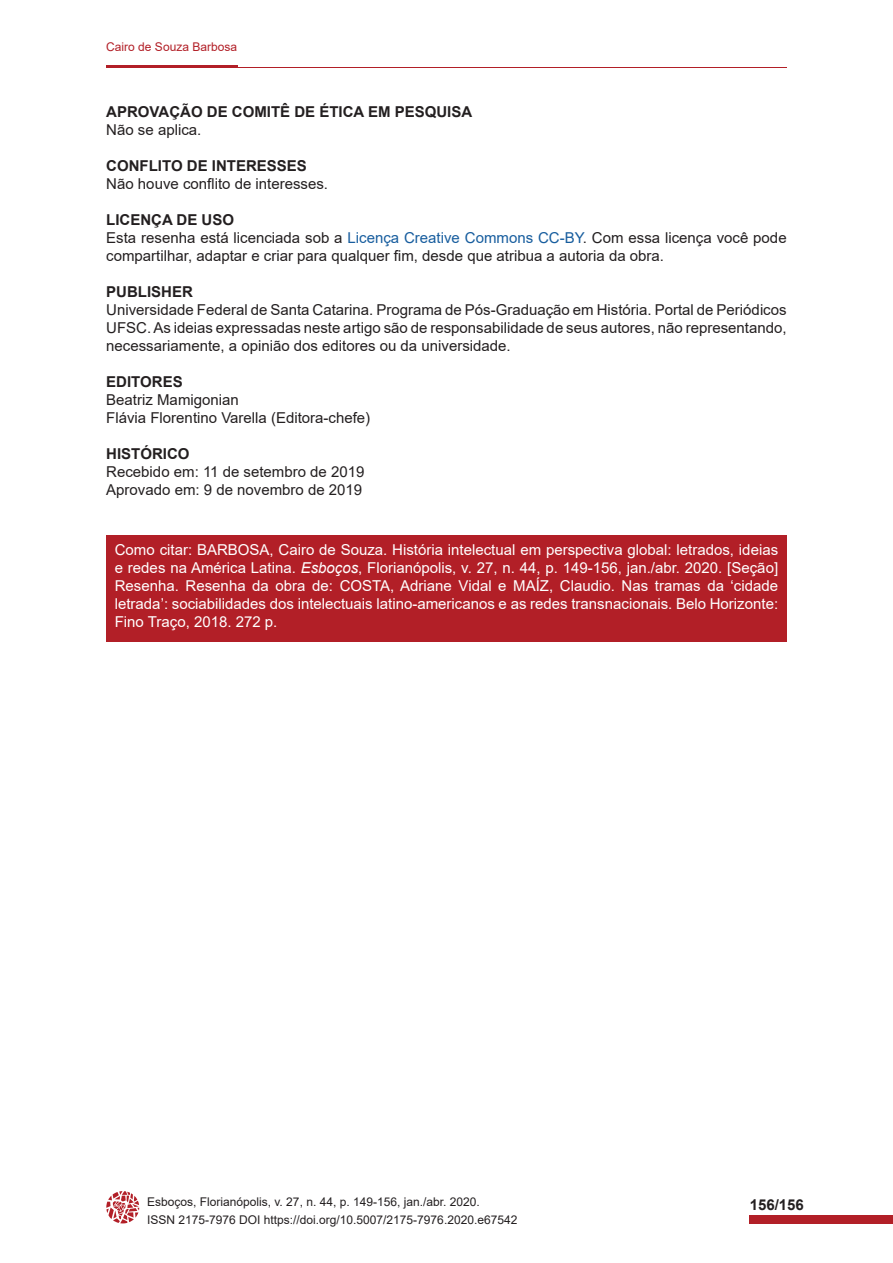
<style>
.page{position:relative;width:893px;height:1263px;background:#fff}
.page>*{position:absolute;margin:0;border:0;box-sizing:border-box;transform-origin:0 0}
.Normal_Corpo_de_Text{font:15px/18px "Arial";color:#231f20}
.Como_citar_o_artigo{font:15px/18px "Arial";color:#fff;text-align:justify}
.Normal_Corpo_de_Text-2{font:700 15px "Arial";color:#231f20}
.t1{font:12px/18px "Arial";color:#231f20}
.t2{font:12px "Arial";color:#b21f27}
.s1{color:#175d9e}
.s2{font-style:italic}
</style>
<div class="page">
<div style="left:750px;top:1215px;width:143px;height:9px;background:#b21f27"></div>
<svg style="left:106px;top:1191px;width:33px;height:32px"></svg>
<hr style="left:106px;top:67px;width:681px;height:1px;background:#b21f27">
<hr style="left:106px;top:66px;width:132px;height:2px;background:#b21f27">
<div style="left:106px;top:536px;width:681px;height:106px;background:#b21f27"></div>
<p class="t2" style="left:106px;top:39px;width:132px">Cairo de Souza Barbosa</p>
<p class="Normal_Corpo_de_Text-2" style="left:106px;top:101px;width:367px">APROVAÇÃO DE COMITÊ DE ÉTICA EM PESQUISA</p>
<p class="Normal_Corpo_de_Text" style="left:106px;top:121px;width:97px">Não se aplica.</p>
<p class="Normal_Corpo_de_Text-2" style="left:106px;top:155px;width:202px">CONFLITO DE INTERESSES</p>
<p class="Normal_Corpo_de_Text" style="left:106px;top:175px;width:223px">Não houve conflito de interesses.</p>
<p class="Normal_Corpo_de_Text-2" style="left:106px;top:209px;width:129px">LICENÇA DE USO</p>
<p class="Normal_Corpo_de_Text" style="left:106px;top:229px;width:682px">Esta resenha está licenciada sob a <span class="s1">Licença Creative Commons CC-BY</span>. Com essa licença você pode compartilhar, adaptar e criar para qualquer fim, desde que atribua a autoria da obra.</p>
<p class="Normal_Corpo_de_Text-2" style="left:106px;top:281px;width:88px">PUBLISHER</p>
<p class="Normal_Corpo_de_Text" style="left:106px;top:301px;width:682px;text-align:justify">Universidade Federal de Santa Catarina. Programa de Pós-Graduação em História. Portal de Periódicos UFSC. As ideias expressadas neste artigo são de responsabilidade de seus autores, não representando, necessariamente, a opinião dos editores ou da universidade.</p>
<p class="Normal_Corpo_de_Text-2" style="left:106px;top:371px;width:78px">EDITORES</p>
<p class="Normal_Corpo_de_Text" style="left:106px;top:391px;width:134px">Beatriz Mamigonian</p>
<p class="Normal_Corpo_de_Text" style="left:106px;top:409px;width:265px">Flávia Florentino Varella (Editora-chefe)</p>
<p class="Normal_Corpo_de_Text-2" style="left:106px;top:443px;width:85px">HISTÓRICO</p>
<p class="Normal_Corpo_de_Text" style="left:106px;top:463px;width:260px">Recebido em: 11 de setembro de 2019</p>
<p class="Normal_Corpo_de_Text" style="left:106px;top:481px;width:257px">Aprovado em: 9 de novembro de 2019</p>
<p class="Como_citar_o_artigo" style="left:115px;top:541px;width:665px">Como citar: BARBOSA, Cairo de Souza. História intelectual em perspectiva global: letrados, ideias e redes na América Latina. <span class="s2">Esboços</span>, Florianópolis, v. 27, n. 44, p. 149-156, jan./abr. 2020. [Seção] Resenha. Resenha da obra de: COSTA, Adriane Vidal e MAÍZ, Claudio. Nas tramas da ‘cidade letrada’: sociabilidades dos intelectuais latino-americanos e as redes transnacionais. Belo Horizonte:<br>Fino Traço, 2018. 272 p.</p>
<p class="t1" style="left:147px;top:1192px;width:372px">Esboços, Florianópolis, v. 27, n. 44, p. 149-156, jan./abr. 2020.<br>ISSN 2175-7976 DOI https://doi.org/10.5007/2175-7976.2020.e67542</p>
<p class="Normal_Corpo_de_Text-2" style="left:750px;top:1194px;width:56px">156/156</p>
</div>
